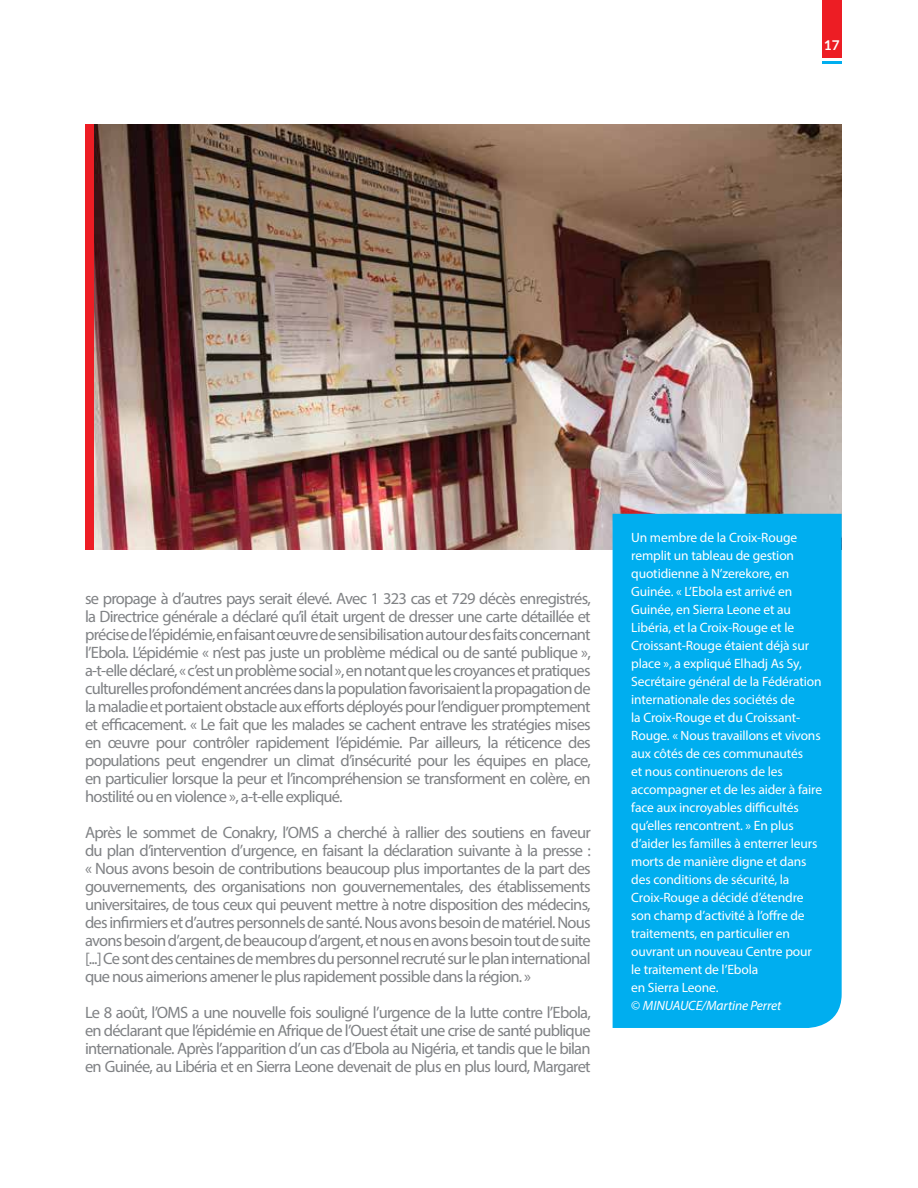
<style>
.page{position:relative;width:918px;height:1188px;background:#fff}
.page>*{position:absolute;margin:0;border:0;box-sizing:border-box;transform-origin:0 0}
.t1{font:16.5px/18px "Myriad Pro";letter-spacing:-.045em;color:#808285;text-align:justify}
.t2{font:13.5px/18px "Myriad Pro";letter-spacing:-.01em;color:#fff}
.t3{font:700 13.5px "Lato";color:#fff}
.s1{font-style:italic}
</style>
<div class="page">
<img style="left:93px;top:124px;width:749px;height:426px">
<div style="left:822px;top:0;width:20px;height:64px;background:#ed1d24"></div>
<hr style="left:822px;top:61px;width:20px;height:3px;background:#00aeef">
<hr style="left:821px;top:59px;width:22px;height:2px;background:#fff">
<div style="left:613px;top:514px;width:229px;height:514px;background:#00aeef"></div>
<div style="left:85px;top:124px;width:8px;height:426px;background:#ed1d24"></div>
<p class="t3" style="left:824px;top:37px;width:17px">17</p>
<p class="t1" style="left:85px;top:589px;width:507px">se propage à d’autres pays serait élevé. Avec 1 323 cas et 729 décès enregistrés, la Directrice générale a déclaré qu’il était urgent de dresser une carte détaillée et précise de l’épidémie, en faisant œuvre de sensibilisation autour des faits concernant l’Ebola. L’épidémie « n’est pas juste un problème médical ou de santé publique », a-t-elle déclaré, « c’est un problème social », en notant que les croyances et pratiques culturelles profondément ancrées dans la population favorisaient la propagation de la maladie et portaient obstacle aux efforts déployés pour l’endiguer promptement et efficacement. « Le fait que les malades se cachent entrave les stratégies mises en œuvre pour contrôler rapidement l’épidémie. Par ailleurs, la réticence des populations peut engendrer un climat d’insécurité pour les équipes en place, en particulier lorsque la peur et l’incompréhension se transforment en colère, en hostilité ou en violence », a-t-elle expliqué.</p>
<p class="t1" style="left:85px;top:823px;width:507px">Après le sommet de Conakry, l’OMS a cherché à rallier des soutiens en faveur du plan d’intervention d’urgence, en faisant la déclaration suivante à la presse : « Nous avons besoin de contributions beaucoup plus importantes de la part des gouvernements, des organisations non gouvernementales, des établissements universitaires, de tous ceux qui peuvent mettre à notre disposition des médecins, des infirmiers et d’autres personnels de santé. Nous avons besoin de matériel. Nous avons besoin d’argent, de beaucoup d’argent, et nous en avons besoin tout de suite [...] Ce sont des centaines de membres du personnel recruté sur le plan international que nous aimerions amener le plus rapidement possible dans la région. »</p>
<p class="t1" style="left:85px;top:1003px;width:507px">Le 8 août, l’OMS a une nouvelle fois souligné l’urgence de la lutte contre l’Ebola, en déclarant que l’épidémie en Afrique de l’Ouest était une crise de santé publique internationale. Après l’apparition d’un cas d’Ebola au Nigéria, et tandis que le bilan en Guinée, au Libéria et en Sierra Leone devenait de plus en plus lourd, Margaret</p>
<p class="t2" style="left:631px;top:528px;width:192px">Un membre de la Croix-Rouge remplit un tableau de gestion quotidienne à N’zerekore, en<br>Guinée. « L’Ebola est arrivé en<br>Guinée, en Sierra Leone et au<br>Libéria, et la Croix-Rouge et le<br>Croissant-Rouge étaient déjà sur place », a expliqué Elhadj As Sy,<br>Secrétaire général de la Fédération internationale des sociétés de<br>la Croix-Rouge et du Croissant-<br>Rouge. « Nous travaillons et vivons aux côtés de ces communautés<br>et nous continuerons de les accompagner et de les aider à faire face aux incroyables difficultés qu’elles rencontrent. » En plus d’aider les familles à enterrer leurs morts de manière digne et dans des conditions de sécurité, la<br>Croix-Rouge a décidé d’étendre son champ d’activité à l’offre de traitements, en particulier en ouvrant un nouveau Centre pour le traitement de l’Ebola<br>en Sierra Leone.<br>© <span class="s1">MINUAUCE/Martine Perret</span></p>
</div>
